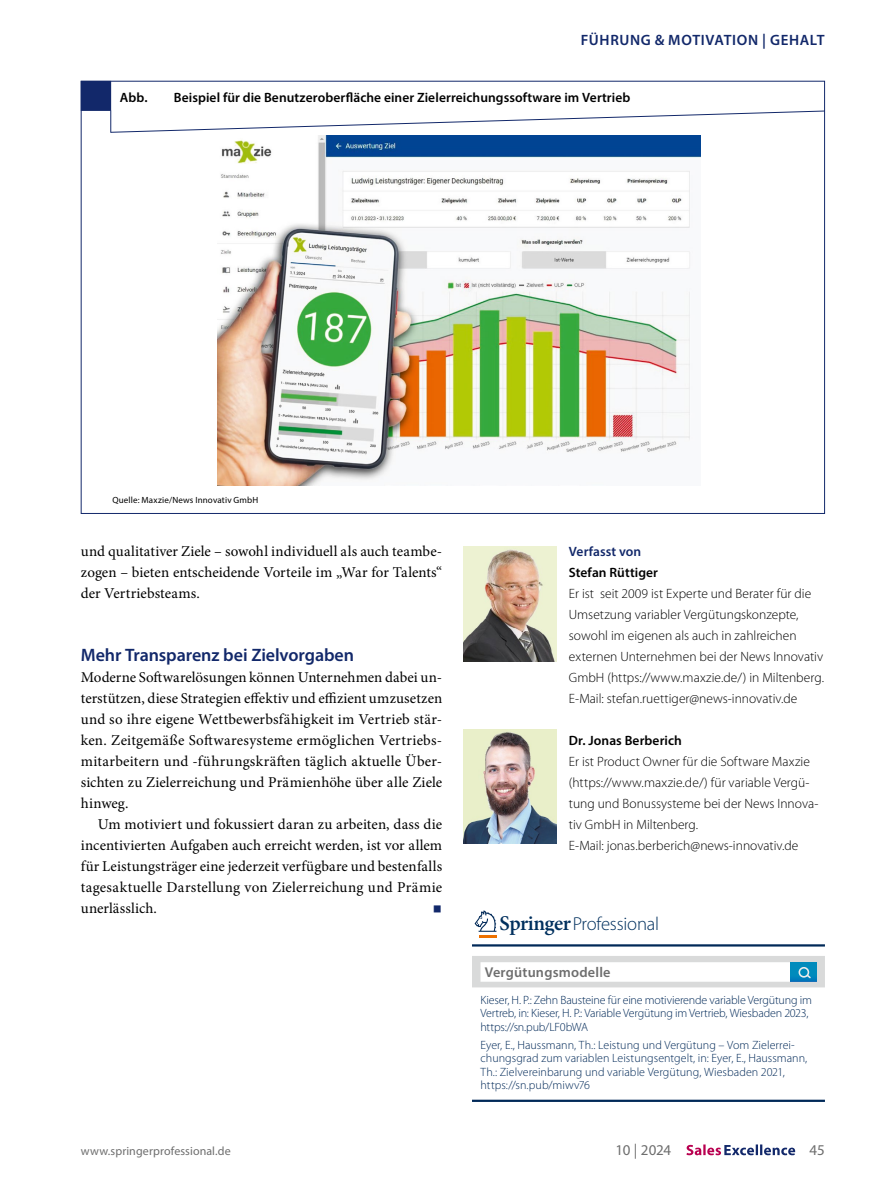
<style>
.page{position:relative;width:893px;height:1187px;background:#fff}
.page>*{position:absolute;margin:0;border:0;box-sizing:border-box;transform-origin:0 0}
.Para_indent{font:24px "Minion Pro";color:#12286a}
.Box_Heading_SP-3sp{font:300 18.75px "Myriad Pro";letter-spacing:-.01em;color:#00305e}
.SectionHeading_1_x{font:600 18px "Myriad Pro";letter-spacing:-.005em;color:#12286a}
.Para_x{font:15px/21px "Minion Pro";letter-spacing:.005em;color:#000;text-align:justify}
.Para_indent-2{font:15px/21px "Minion Pro";letter-spacing:.015em;color:#000;text-align:justify}
.t1{font:600 15px "Myriad Pro";letter-spacing:.045em;color:#12286a}
.t2{font:15px "Myriad Pro";letter-spacing:-.015em;color:#6e6e6e}
.Box_SectionHeading_SP-3sp{font:600 14.25px "Myriad Pro";letter-spacing:.015em;color:#6e6e6e}
.Biography_x{font:300 13.5px/21px "Myriad Pro";color:#000}
.Image_Caption_Grafik{font:600 13.5px "Myriad Pro";letter-spacing:.005em;color:#000}
.Author_title{font:600 13.5px "Myriad Pro";letter-spacing:.005em;color:#12286a}
.Para_Box-SP-3sp_last{font:300 12px/13.5px "Myriad Pro";letter-spacing:.005em;color:#002958}
.Para_Box-SP-3sp{font:300 12px/13.5px "Myriad Pro";letter-spacing:-.015em;color:#002958}
.t3{font:12px "Myriad Pro";letter-spacing:.01em;color:#6e6e6e}
.Image_Source_Grafik{font:9px "Myriad Pro";letter-spacing:.02em;color:#000}
.s1{font-weight:600}
.s2{font-family:"Minion Pro";font-weight:600;font-size:21px}
</style>
<div class="page">
<img style="left:463px;top:547px;width:93px;height:114px">
<img style="left:463px;top:729px;width:93px;height:114px">
<hr style="left:472px;top:944px;width:353px;height:2px;background:#002958">
<div style="left:472px;top:955px;width:353px;height:32px;background:#d9dada"></div>
<div style="left:480px;top:962px;width:311px;height:19px;background:#fff"></div>
<hr style="left:472px;top:1099px;width:353px;height:2px;background:#002958">
<svg style="left:475px;top:910px;width:21px;height:27px"></svg>
<svg style="left:791px;top:962px;width:25px;height:19px"></svg>
<svg style="left:798px;top:966px;width:14px;height:13px"></svg>
<div style="left:81px;top:81px;width:30px;height:30px;background:#12286a"></div>
<svg style="left:110px;top:110px;width:716px;height:23px"></svg>
<img style="left:217px;top:135px;width:484px;height:350px">
<svg style="left:686px;top:1144px;width:109px;height:11px"></svg>
<p class="t1" style="left:581px;top:31px;width:210px">FÜHRUNG &amp; MOTIVATION | Gehalt</p>
<p class="Image_Caption_Grafik" style="left:120px;top:89px;width:29px">Abb.</p>
<p class="Image_Caption_Grafik" style="left:174px;top:89px;width:458px">Beispiel für die Benutzeroberfläche einer Zielerreichungssoftware im Vertrieb</p>
<p class="Image_Source_Grafik" style="left:112px;top:495px;width:148px">Quelle: Maxzie/News Innovativ GmbH</p>
<p class="Para_x" style="left:81px;top:540px;width:363px">und qualitativer Ziele – sowohl individuell als auch teambe&shy;zogen – bieten entscheidende Vorteile im „War for Talents“ der Vertriebsteams.</p>
<p class="SectionHeading_1_x" style="left:81px;top:643px;width:275px">Mehr Transparenz bei Zielvorgaben</p>
<p class="Para_x" style="left:81px;top:666px;width:363px">Moderne Softwarelösungen können Unternehmen dabei un&shy;terstützen, diese Strategien effektiv und effizient umzusetzen und so ihre eigene Wettbewerbsfähigkeit im Vertrieb stär&shy;ken. Zeitgemäße Softwaresysteme ermöglichen Vertriebs&shy;mitarbeitern und -führungskräften täglich aktuelle Über&shy;sichten zu Zielerreichung und Prämienhöhe über alle Ziele hinweg.</p>
<p class="Para_indent-2" style="left:81px;top:813px;width:363px;text-indent:17px">Um motiviert und fokussiert daran zu arbeiten, dass die incentivierten Aufgaben auch erreicht werden, ist vor allem für Leistungsträger eine jederzeit verfügbare und bestenfalls tagesaktuelle Darstellung von Zielerreichung und Prämie unerlässlich.</p>
<p class="Para_indent" style="left:432px;top:891px;width:11px">■</p>
<p class="Author_title" style="left:569px;top:542px;width:74px">Verfasst von</p>
<p class="Biography_x" style="left:569px;top:562px;width:257px"><span class="s1">Stefan Rüttiger<br></span>Er ist seit 2009 ist Experte und Berater für die Umsetzung variabler Vergütungskonzepte, sowohl im eigenen als auch in zahlreichen externen Unternehmen bei der News Innovativ GmbH (https://www.maxzie.de/) in Miltenberg.<br>E-Mail: stefan.ruettiger@news-innovativ.de</p>
<p class="Biography_x" style="left:569px;top:730px;width:251px"><span class="s1">Dr. Jonas Berberich<br></span>Er ist Product Owner für die Software Maxzie (https://www.maxzie.de/) für variable Vergü&shy;tung und Bonussysteme bei der News Innova&shy;tiv GmbH in Miltenberg.<br>E-Mail: jonas.berberich@news-innovativ.de</p>
<p class="Box_Heading_SP-3sp" style="left:500px;top:913px;width:161px"><span class="s2">Springer</span>Professional</p>
<p class="Box_SectionHeading_SP-3sp" style="left:485px;top:963px;width:127px">Vergütungsmodelle</p>
<p class="Para_Box-SP-3sp" style="left:480px;top:993px;width:333px">Kieser, H. P.: Zehn Bausteine für eine motivierende variable Vergütung im<br>Vertreb, in: Kieser, H. P.: Variable Vergütung im Vertrieb, Wiesbaden 2023, https://sn.pub/LF0bWA</p>
<p class="Para_Box-SP-3sp_last" style="left:480px;top:1037px;width:328px">Eyer, E., Haussmann, Th.: Leistung und Vergütung – Vom Zielerrei&shy;chungsgrad zum variablen Leistungsentgelt, in: Eyer, E., Haussmann, Th.: Zielvereinbarung und variable Vergütung, Wiesbaden 2021, https://sn.pub/miwv76</p>
<p class="t3" style="left:81px;top:1143px;width:151px">www.springerprofessional.de</p>
<p class="t2" style="left:616px;top:1140px;width:57px">10 | 2024</p>
<p class="t2" style="left:809px;top:1140px;width:17px">45</p>
</div>
